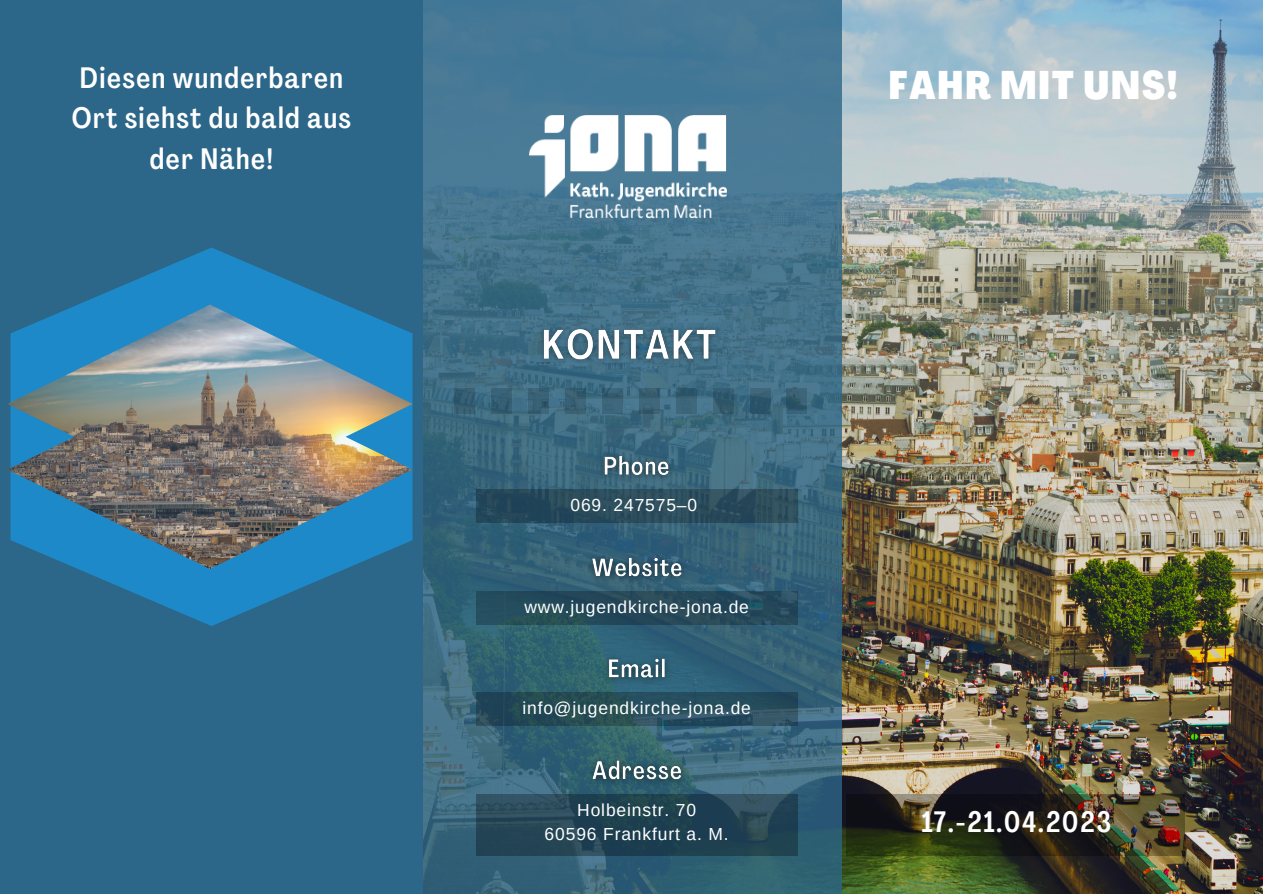
<style>
.page{position:relative;width:1263px;height:894px;background:#fff}
.page>*{position:absolute;margin:0;border:0;box-sizing:border-box;transform-origin:0 0}
.t1{font:800 39.3px "Agrandir Tight";letter-spacing:.05em;color:#fff}
.t2{font:500 29.1px/40.5px "Agrandir Tight";letter-spacing:.05em;color:#fff;text-align:center}
.t3{font:17.4px/24px "Arimo";letter-spacing:.05em;color:#fff;text-align:center}
</style>
<div class="page">
<div style="left:0;top:0;width:1263px;height:893px;background:#2c6688"></div>
<img style="left:841px;top:0;width:421px;height:893px">
<svg style="left:423px;top:0;width:418px;height:893px;background:#3e6d84"></svg>
<img style="left:846px;top:793px;width:339px;height:62px">
<div style="left:476px;top:489px;width:321px;height:34px;background:#2a4b5a"></div>
<div style="left:476px;top:591px;width:321px;height:33px;background:#244958"></div>
<svg style="left:476px;top:692px;width:321px;height:33px;background:#274c59"></svg>
<svg style="left:476px;top:793px;width:321px;height:62px;background:#234454"></svg>
<div style="left:454px;top:388px;width:21px;height:25px;background:#355d6f"></div>
<div style="left:491px;top:388px;width:21px;height:25px;background:#355e73"></div>
<svg style="left:528px;top:388px;width:21px;height:25px"></svg>
<div style="left:565px;top:388px;width:21px;height:25px;background:#396072"></div>
<svg style="left:602px;top:388px;width:21px;height:25px"></svg>
<svg style="left:639px;top:388px;width:21px;height:25px"></svg>
<svg style="left:676px;top:388px;width:21px;height:25px"></svg>
<svg style="left:713px;top:388px;width:21px;height:25px"></svg>
<svg style="left:749px;top:388px;width:21px;height:25px"></svg>
<svg style="left:786px;top:388px;width:21px;height:25px"></svg>
<svg style="left:78px;top:247px;width:267px;height:379px"></svg>
<img style="left:8px;top:304px;width:405px;height:265px">
<img style="left:530px;top:116px;width:197px;height:102px">
<img style="left:592px;top:444px;width:90px;height:49px">
<img style="left:580px;top:546px;width:114px;height:48px">
<img style="left:596px;top:647px;width:83px;height:49px">
<img style="left:581px;top:749px;width:113px;height:48px">
<img style="left:531px;top:319px;width:197px;height:63px">
<h2 class="t2" style="left:72px;top:60px;width:281px">Diesen wunderbaren<br>Ort siehst du bald aus der Nähe!</h2>
<h1 class="t1" style="left:889px;top:69px;width:290px">FAHR MIT UNS!</h1>
<p class="t3" style="left:570px;top:493px;width:128px">069. 247575–0</p>
<p class="t3" style="left:524px;top:594px;width:226px">www.jugendkirche-jona.de</p>
<p class="t3" style="left:522px;top:696px;width:230px">info@jugendkirche-jona.de</p>
<p class="t3" style="left:545px;top:797px;width:186px">Holbeinstr. 70<br>60596 Frankfurt a. M.</p>
<h2 class="t2" style="left:921px;top:804px;width:191px">17.-21.04.2023</h2>
</div>
